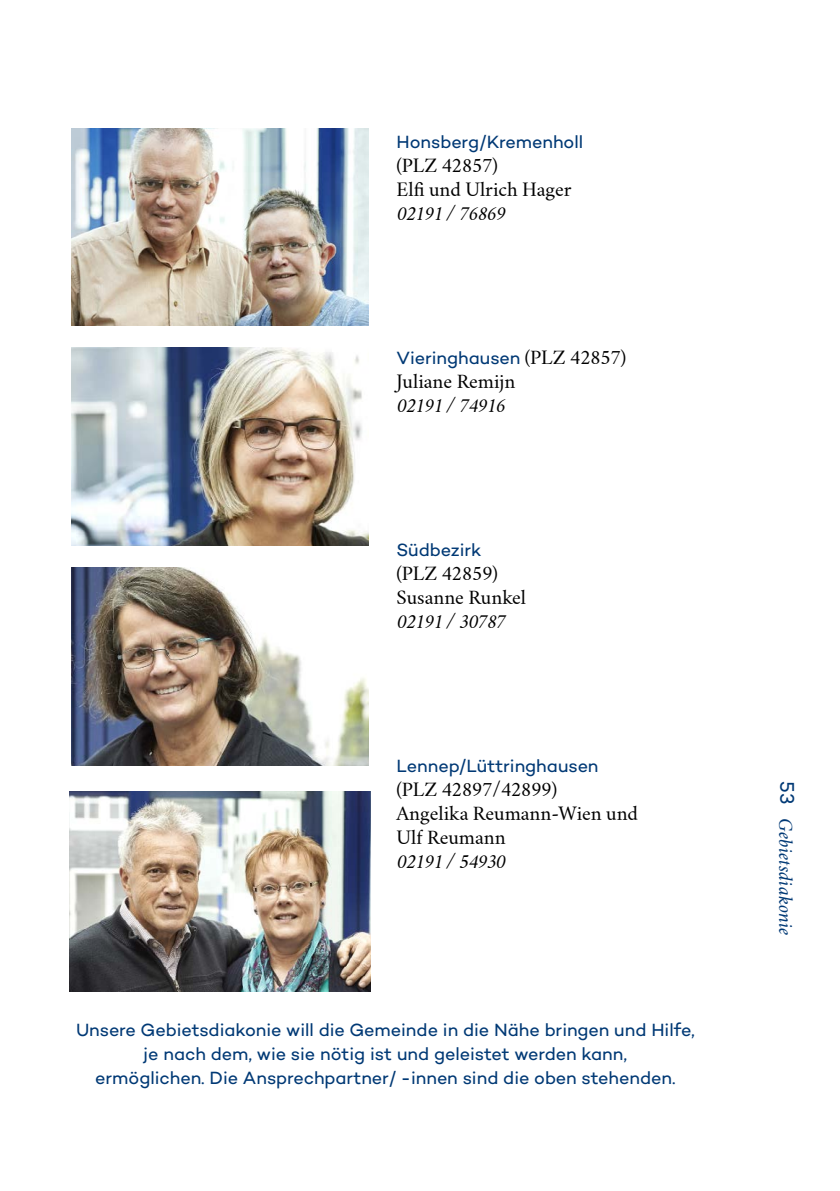
<style>
.page{position:relative;width:840px;height:1191px;background:#fff}
.page>*{position:absolute;margin:0;border:0;box-sizing:border-box;transform-origin:0 0}
.t1{font:20px "Campton";color:#003975}
.t2{font:18px/24px "Campton";color:#003975;text-align:center}
.t3{font:18px/24px "Crimson Text";color:#000}
.t4{font:italic 18px "Crimson Text";color:#000}
.t5{font:italic 18px "Crimson Text";color:#003975}
.s1{font-family:"Crimson Text";color:#000}
</style>
<div class="page">
<img style="left:69px;top:791px;width:301px;height:201px">
<img style="left:72px;top:568px;width:296px;height:197px">
<img style="left:72px;top:348px;width:296px;height:197px">
<img style="left:72px;top:128px;width:296px;height:197px">
<p class="t2" style="left:396px;top:129px;width:188px">Honsberg/Kremenholl</p>
<p class="t3" style="left:396px;top:153px;width:176px">(PLZ 42857)<br>Elfi und Ulrich Hager</p>
<p class="t4" style="left:396px;top:203px;width:109px">02191 / 76869</p>
<p class="t2" style="left:396px;top:345px;width:231px">Vieringhausen <span class="s1">(PLZ 42857)</span></p>
<p class="t3" style="left:396px;top:369px;width:120px">Juliane Remijn</p>
<p class="t4" style="left:396px;top:395px;width:109px">02191 / 74916</p>
<p class="t2" style="left:396px;top:537px;width:86px">Südbezirk</p>
<p class="t3" style="left:396px;top:561px;width:131px">(PLZ 42859)<br>Susanne Runkel</p>
<p class="t4" style="left:396px;top:611px;width:109px">02191 / 30787</p>
<p class="t2" style="left:396px;top:753px;width:203px">Lennep/Lüttringhausen</p>
<p class="t3" style="left:396px;top:777px;width:243px">(PLZ 42897/42899)<br>Angelika Reumann-Wien und<br>Ulf Reumann</p>
<p class="t4" style="left:396px;top:851px;width:109px">02191 / 54930</p>
<p class="t2" style="left:76px;top:1017px;width:619px">Unsere Gebietsdiakonie will die Gemeinde in die Nähe bringen und Hilfe, je nach dem, wie sie nötig ist und geleistet werden kann,<br>ermöglichen. Die Ansprechpartner/ -innen sind die oben stehenden.</p>
<p class="t1" style="left:799px;top:781px;width:24px;rotate:90deg">53</p>
<p class="t5" style="left:795px;top:818px;width:119px;rotate:90deg">Gebietsdiakonie</p>
</div>
